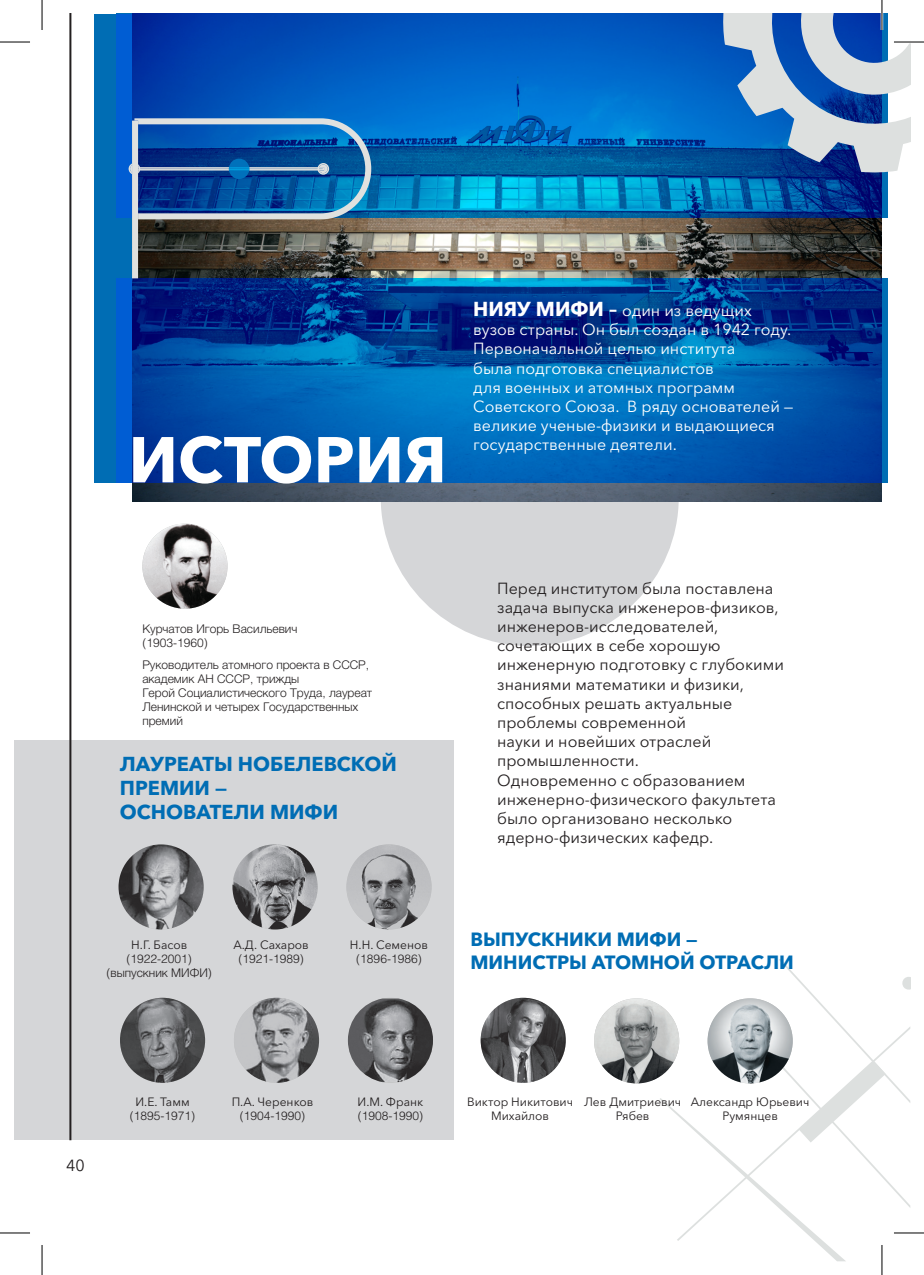
<style>
.page{position:relative;width:924px;height:1275px;background:#fff}
.page>*{position:absolute;margin:0;border:0;box-sizing:border-box;transform-origin:0 0}
.t1{font:700 64px "Avenir Next Cyr";color:#fff}
.t2{font:700 20px/24px "Avenir Next Cyr";color:#006db4}
.t3{font:700 19px/22.8px "Avenir Next Cyr";color:#006db4}
.t4{font:16px/19.2px "Avenir Next Cyr";color:#231f20}
.t5{font:16px/19.2px "Avenir Next Cyr";color:#fff}
.t6{font:300 12px/14px "Helvetica";color:#231f20}
.t7{font:12px/14px "Avenir Next Cyr";color:#231f20;text-align:center}
.s1{font-weight:700;font-size:20px}
</style>
<div class="page">
<div style="left:380px;top:348px;width:298px;height:298px;background:#d5d6d8;border-radius:50%"></div>
<svg style="left:659px;top:959px;width:250px;height:302px"></svg>
<div style="left:14px;top:740px;width:439px;height:400px;background:#d5d6d8"></div>
<hr style="left:69px;top:14px;width:2px;height:1126px;background:#231f20">
<img style="left:142px;top:523px;width:85px;height:85px;border-radius:43px">
<img style="left:118px;top:844px;width:85px;height:85px;border-radius:43px">
<img style="left:232px;top:844px;width:85px;height:85px;border-radius:43px">
<img style="left:346px;top:844px;width:85px;height:85px;border-radius:43px">
<img style="left:120px;top:997px;width:85px;height:85px;border-radius:43px">
<img style="left:234px;top:997px;width:85px;height:85px;border-radius:43px">
<img style="left:348px;top:998px;width:85px;height:84px">
<img style="left:480px;top:997px;width:85px;height:85px;border-radius:43px">
<img style="left:594px;top:998px;width:85px;height:85px;border-radius:43px">
<img style="left:707px;top:998px;width:85px;height:85px;border-radius:43px">
<div style="left:94px;top:14px;width:787px;height:468px;background:#006db4"></div>
<img style="left:133px;top:218px;width:748px;height:283px">
<svg style="left:116px;top:278px;width:771px;height:204px"></svg>
<svg style="left:116px;top:14px;width:771px;height:204px;background:#0062bb"></svg>
<svg style="left:128px;top:118px;width:243px;height:160px;background:#335b84"></svg>
<svg style="left:722px;top:14px;width:187px;height:159px;background:#7498c6"></svg>
<hr style="left:893px;top:41px;width:30px;height:2px;background:#fff">
<hr style="left:893px;top:1231px;width:30px;height:3px;background:#fff">
<hr style="left:880px;top:0;width:2px;height:30px;background:#fff">
<hr style="left:880px;top:1245px;width:2px;height:30px;background:#fff">
<hr style="left:0;top:42px;width:30px;height:1px;background:#000">
<hr style="left:893px;top:42px;width:30px;height:1px;background:#000">
<hr style="left:0;top:1232px;width:30px;height:1px;background:#000">
<hr style="left:893px;top:1232px;width:30px;height:1px;background:#000">
<hr style="left:42px;top:0;width:1px;height:30px;background:#000">
<hr style="left:42px;top:1245px;width:1px;height:30px;background:#000">
<hr style="left:881px;top:0;width:1px;height:30px;background:#000">
<hr style="left:881px;top:1245px;width:1px;height:30px;background:#000">
<h1 class="t1" style="left:128px;top:420px;width:319px">ИСТОРИЯ</h1>
<p class="t5" style="left:473px;top:300px;width:322px"><span class="s1">НИЯУ МИФИ –</span> один из ведущих вузов страны . Он был создан в 1942 году .<br>Первоначальной целью института<br>была подготовка специалистов<br>для военных и атомных программ<br>Советского Союза . В ряду основателей — великие ученые-физики и выдающиеся государственные деятели .</p>
<p class="t6" style="left:142px;top:621px;width:156px">Курчатов Игорь Васильевич (1903-1960)</p>
<p class="t6" style="left:142px;top:657px;width:231px">Руководитель атомного проекта в СССР, академик АН СССР, трижды<br>Герой Социалистического Труда, лауреат<br>Ленинской и четырех Государственных премий</p>
<p class="t2" style="left:120px;top:752px;width:278px">ЛАУРЕАТЫ НОБЕЛЕВСКОЙ<br>ПРЕМИИ —<br>ОСНОВАТЕЛИ МИФИ</p>
<p class="t7" style="left:131px;top:938px;width:57px">Н .Г . Басов</p>
<p class="t6" style="left:106px;top:951px;width:107px;text-align:center">(1922-2001) (выпускник МИФИ)</p>
<p class="t7" style="left:233px;top:938px;width:77px">А .Д . Сахаров</p>
<p class="t6" style="left:238px;top:951px;width:67px">(1921-1989)</p>
<p class="t7" style="left:350px;top:938px;width:79px">Н .Н . Семенов</p>
<p class="t6" style="left:356px;top:951px;width:67px">(1896-1986)</p>
<p class="t4" style="left:497px;top:578px;width:288px">Перед институтом была поставлена задача выпуска инженеров-физиков, инженеров-исследователей, сочетающих в себе хорошую инженерную подготовку с глубокими знаниями математики и физики, способных решать актуальные проблемы современной<br>науки и новейших отраслей промышленности .<br>Одновременно с образованием инженерно-физического факультета было организовано несколько ядерно-физических кафедр .</p>
<p class="t3" style="left:470px;top:928px;width:325px">ВЫПУСКНИКИ МИФИ —<br>МИНИСТРЫ АТОМНОЙ ОТРАСЛИ</p>
<p class="t4" style="left:66px;top:1155px;width:20px">40</p>
<p class="t7" style="left:135px;top:1094px;width:56px">И .Е . Тамм</p>
<p class="t6" style="left:130px;top:1108px;width:67px">(1895-1971)</p>
<p class="t7" style="left:231px;top:1094px;width:83px">П .А . Черенков</p>
<p class="t6" style="left:240px;top:1108px;width:67px">(1904-1990)</p>
<p class="t7" style="left:357px;top:1094px;width:67px">И .М . Франк</p>
<p class="t6" style="left:357px;top:1108px;width:67px">(1908-1990)</p>
<p class="t7" style="left:467px;top:1095px;width:107px">Виктор Никитович<br>Михайлов</p>
<p class="t7" style="left:584px;top:1095px;width:99px">Лев Дмитриевич<br>Рябев</p>
<p class="t7" style="left:690px;top:1095px;width:120px">Александр Юрьевич<br>Румянцев</p>
</div>
